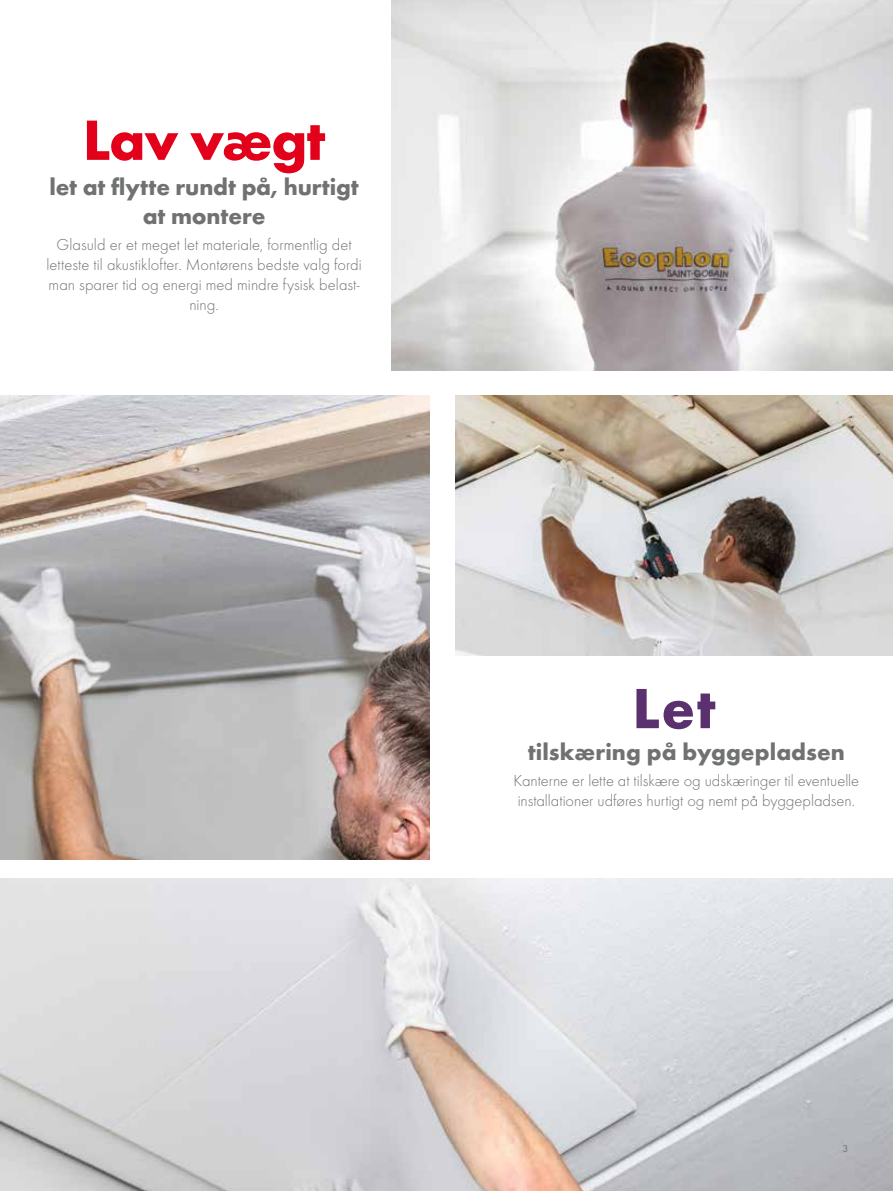
<style>
.page{position:relative;width:893px;height:1191px;background:#fff}
.page>*{position:absolute;margin:0;border:0;box-sizing:border-box;transform-origin:0 0}
.t1{font:700 58.8px "Futura";letter-spacing:-.025em;color:#e2001a}
.t2{font:700 58.8px "Futura";color:#5b306f}
.t3{font:700 24px/28.8px "Futura";color:#707172;text-align:center}
.t4{font:300 16.5px/19.8px "Futura";color:#707172;text-align:center}
.t5{font:10.5px "Futura Boo";color:#707172}
</style>
<div class="page">
<img style="left:391px;top:0;width:502px;height:370px">
<img style="left:0;top:395px;width:429px;height:464px">
<img style="left:455px;top:395px;width:438px;height:260px">
<img style="left:0;top:878px;width:893px;height:313px">
<h1 class="t1" style="left:83px;top:104px;width:244px">Lav vægt</h1>
<h2 class="t3" style="left:49px;top:172px;width:311px">let at flytte rundt på, hurtigt at montere</h2>
<p class="t4" style="left:47px;top:235px;width:317px">Glasuld er et meget let materiale, formentlig det letteste til akustiklofter. Montørens bedste valg fordi man sparer tid og energi med mindre fysisk belast&shy;ning.</p>
<h1 class="t2" style="left:632px;top:672px;width:85px">Let</h1>
<h2 class="t3" style="left:528px;top:737px;width:319px">tilskæring på byggepladsen</h2>
<p class="t4" style="left:514px;top:771px;width:347px;text-align:left">Kanterne er lette at tilskære og udskæringer til eventuelle installationer udføres hurtigt og nemt på byggepladsen.</p>
<p class="t5" style="left:842px;top:1142px;width:7px">3</p>
</div>
